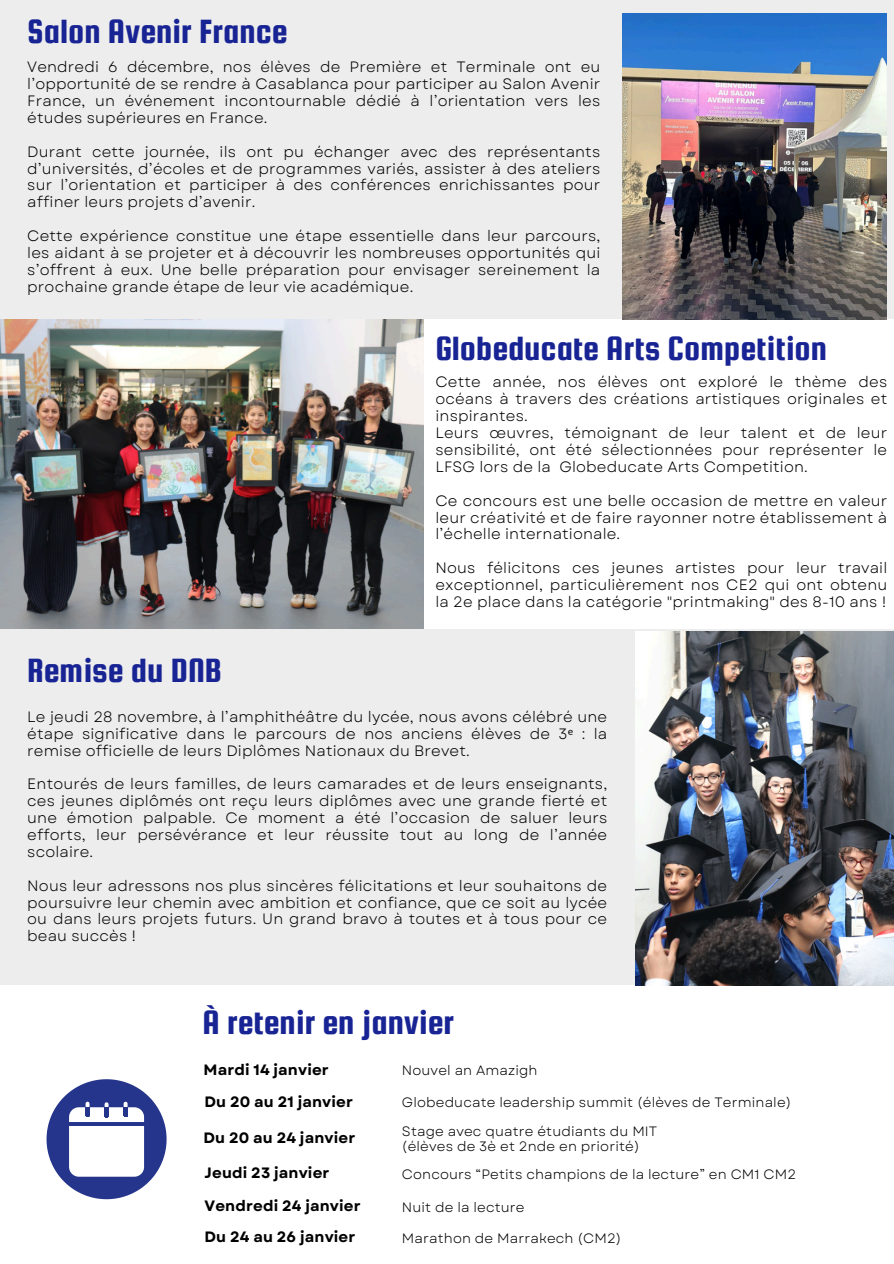
<style>
.page{position:relative;width:894px;height:1264px;background:#fff}
.page>*{position:absolute;margin:0;border:0;box-sizing:border-box;transform-origin:0 0}
.t1{font:36px "Squada One";color:#182494}
.t2{font:15px/16.8px "Garet";letter-spacing:.01em;color:#000;text-align:justify}
.t3{font:700 15px "Garet";letter-spacing:.01em;color:#000}
.t4{font:13.5px "Garet";letter-spacing:.01em;color:#000}
.s1{font-family:"Noto Sans"}
</style>
<div class="page">
<div style="left:0;top:0;width:893px;height:319px;background:#ededed"></div>
<svg style="left:47px;top:1079px;width:119px;height:120px"></svg>
<div style="left:0;top:629px;width:893px;height:356px;background:#ededed"></div>
<img style="left:622px;top:14px;width:264px;height:305px">
<img style="left:0;top:319px;width:423px;height:310px">
<img style="left:635px;top:631px;width:258px;height:354px">
<p class="t1" style="left:27px;top:12px;width:261px">Salon Avenir France</p>
<p class="t2" style="left:27px;top:59px;width:574px">Vendredi 6 décembre, nos élèves de Première et Terminale ont eu l’opportunité de se rendre à Casablanca pour participer au Salon Avenir France, un événement incontournable dédié à l’orientation vers les études supérieures en France.</p>
<p class="t2" style="left:27px;top:143px;width:574px">Durant cette journée, ils ont pu échanger avec des représentants d’universités, d’écoles et de programmes variés, assister à des ateliers sur l’orientation et participer à des conférences enrichissantes pour affiner leurs projets d’avenir.</p>
<p class="t2" style="left:27px;top:227px;width:574px">Cette expérience constitue une étape essentielle dans leur parcours, les aidant à se projeter et à découvrir les nombreuses opportunités qui s’offrent à eux. Une belle préparation pour envisager sereinement la prochaine grande étape de leur vie académique.</p>
<h1 class="t1" style="left:27px;top:651px;width:196px">Remise du DNB</h1>
<p class="t1" style="left:435px;top:328px;width:393px">Globeducate Arts Competition</p>
<p class="t2" style="left:435px;top:374px;width:453px">Cette année, nos élèves ont exploré le thème des océans à travers des créations artistiques originales et inspirantes.</p>
<h1 class="t2" style="left:435px;top:424px;width:453px">Leurs œuvres, témoignant de leur talent et de leur sensibilité, ont été sélectionnées pour représenter le LFSG lors de la Globeducate Arts Competition.</h1>
<p class="t2" style="left:435px;top:492px;width:453px">Ce concours est une belle occasion de mettre en valeur leur créativité et de faire rayonner notre établissement à l’échelle internationale.</p>
<p class="t2" style="left:435px;top:559px;width:453px">Nous félicitons ces jeunes artistes pour leur travail exceptionnel, particulièrement nos CE2 qui ont obtenu la 2e place dans la catégorie "printmaking" des 8-10 ans !</p>
<p class="t2" style="left:27px;top:708px;width:581px">Le jeudi 28 novembre, à l’amphithéâtre du lycée, nous avons célébré une étape significative dans le parcours de nos anciens élèves de 3<span class="s1">ᵉ</span> : la remise officielle de leurs Diplômes Nationaux du Brevet.</p>
<h1 class="t2" style="left:27px;top:775px;width:581px">Entourés de leurs familles, de leurs camarades et de leurs enseignants, ces jeunes diplômés ont reçu leurs diplômes avec une grande fierté et une émotion palpable. Ce moment a été l’occasion de saluer leurs efforts, leur persévérance et leur réussite tout au long de l’année scolaire.</h1>
<p class="t2" style="left:27px;top:877px;width:581px">Nous leur adressons nos plus sincères félicitations et leur souhaitons de poursuivre leur chemin avec ambition et confiance, que ce soit au lycée ou dans leurs projets futurs. Un grand bravo à toutes et à tous pour ce beau succès !</p>
<p class="t1" style="left:202px;top:1003px;width:253px">À retenir en janvier</p>
<h1 class="t3" style="left:203px;top:1058px;width:127px">Mardi 14 janvier</h1>
<p class="t4" style="left:402px;top:1060px;width:137px">Nouvel an Amazigh</p>
<p class="t3" style="left:204px;top:1091px;width:150px">Du 20 au 21 janvier</p>
<p class="t4" style="left:402px;top:1092px;width:391px">Globeducate leadership summit (élèves de Terminale)</p>
<p class="t3" style="left:203px;top:1126px;width:153px">Du 20 au 24 janvier</p>
<h2 class="t4" style="left:402px;top:1121px;width:257px">Stage avec quatre étudiants du MIT</h2>
<h2 class="t4" style="left:402px;top:1136px;width:239px">(élèves de 3è et 2nde en priorité)</h2>
<h2 class="t3" style="left:204px;top:1162px;width:126px">Jeudi 23 janvier</h2>
<h2 class="t4" style="left:402px;top:1164px;width:395px">Concours “Petits champions de la lecture” en CM1 CM2</h2>
<p class="t3" style="left:204px;top:1194px;width:158px">Vendredi 24 janvier</p>
<h2 class="t4" style="left:402px;top:1197px;width:124px">Nuit de la lecture</h2>
<p class="t3" style="left:204px;top:1226px;width:152px">Du 24 au 26 janvier</p>
<p class="t4" style="left:402px;top:1228px;width:221px">Marathon de Marrakech (CM2)</p>
</div>
